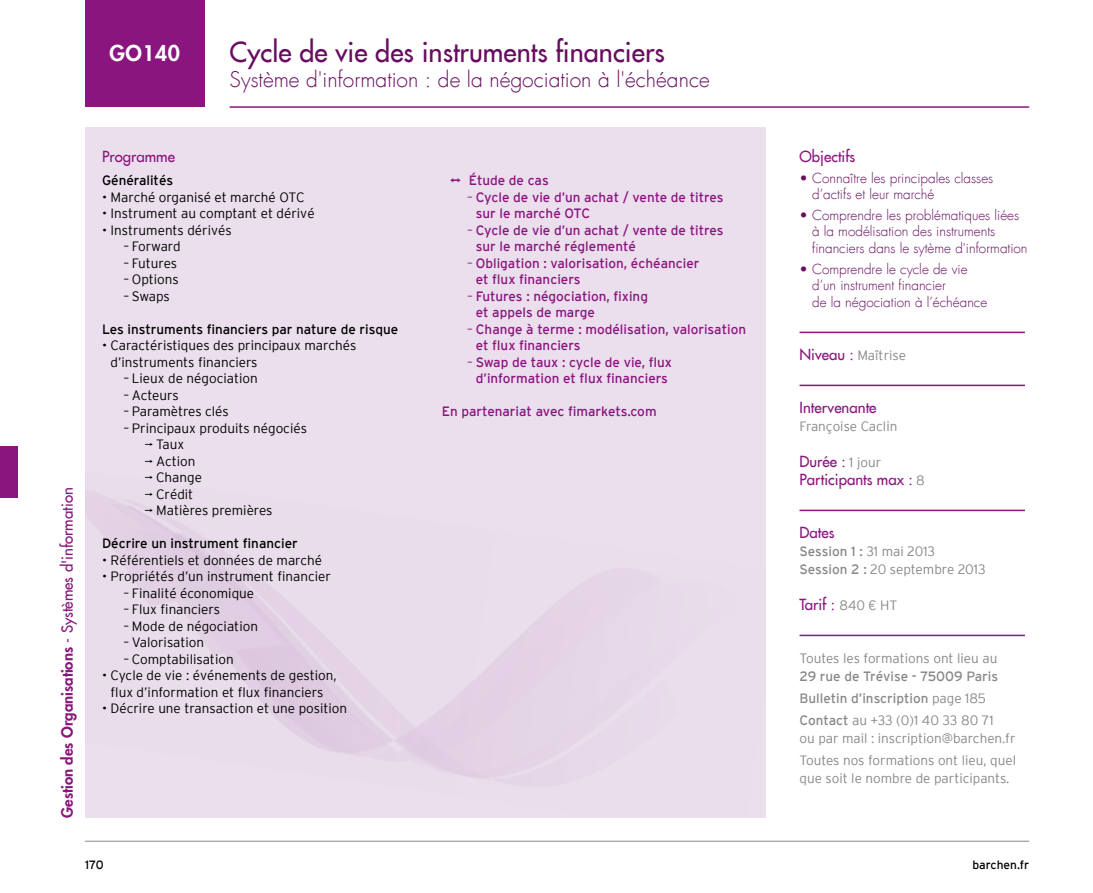
<style>
.page{position:relative;width:1093px;height:893px;background:#fff}
.page>*{position:absolute;margin:0;border:0;box-sizing:border-box;transform-origin:0 0}
.t1{font:27px "Futura LT";color:#680d60}
.t2{font:300 21px "Futura LT";color:#680d60}
.t3{font:800 21px "Futura LT";letter-spacing:.025em;color:#fff}
.t4{font:15px/18px "Futura LT";color:#8a157e}
.t5{font:800 15px "Futura LT";color:#8a157e}
.t6{font:300 13.5px/16.5px "Interstate";color:#000}
.t7{font:13.5px/16.5px "Interstate";color:#8a157e}
.t8{font:300 13.5px/16.5px "Futura LT";color:#680d60}
.t9{font:300 13.5px/18px "Interstate";color:#87888a}
.t10{font:13.5px "Interstate";color:#000}
.t11{font:13.5px/22.2px "Interstate";color:#87888a}
.t12{font:12px "Interstate";color:#000}
.s1{font-weight:400}
.s2{font-weight:300}
.s3{font-family:"Futura LT";font-weight:400;font-size:15px;color:#8a157e}
.s4{font-family:"Interstate";font-weight:300;font-size:13.5px;color:#87888a}
</style>
<div class="page">
<div style="left:85px;top:128px;width:680px;height:690px;background:#ebdfed"></div>
<hr style="left:85px;top:841px;width:944px;height:1px;background:#87888a">
<div style="left:0;top:446px;width:17px;height:51px;background:#8a157e"></div>
<div style="left:85px;top:0;width:119px;height:106px;background:#8a157e"></div>
<hr style="left:799px;top:332px;width:226px;height:1px;background:#8a157e">
<hr style="left:799px;top:385px;width:226px;height:1px;background:#8a157e">
<hr style="left:799px;top:510px;width:226px;height:1px;background:#8a157e">
<hr style="left:799px;top:635px;width:226px;height:1px;background:#8a157e">
<hr style="left:230px;top:106px;width:799px;height:2px;background:#8a157e">
<h2 class="t3" style="left:109px;top:40px;width:72px">GO140</h2>
<h1 class="t1" style="left:230px;top:34px;width:437px">Cycle de vie des instruments financiers</h1>
<h2 class="t2" style="left:230px;top:67px;width:481px">Système d'information : de la négociation à l'échéance</h2>
<p class="t5" style="left:57px;top:818px;width:332px;rotate:-90deg">Gestion des Organisations <span class="s1">- Systèmes d'information</span></p>
<p class="t4" style="left:102px;top:147px;width:75px">Programme</p>
<p class="t10" style="left:102px;top:173px;width:73px">Généralités</p>
<p class="t6" style="left:102px;top:189px;width:204px">• Marché organisé et marché OTC</p>
<p class="t6" style="left:102px;top:205px;width:214px">• Instrument au comptant et dérivé</p>
<p class="t6" style="left:102px;top:222px;width:131px">• Instruments dérivés</p>
<p class="t6" style="left:123px;top:238px;width:59px">– Forward</p>
<p class="t6" style="left:123px;top:254px;width:55px">– Futures</p>
<p class="t6" style="left:123px;top:271px;width:57px">– Options</p>
<p class="t6" style="left:123px;top:287px;width:48px">– Swaps</p>
<p class="t10" style="left:102px;top:321px;width:298px">Les instruments financiers par nature de risque</p>
<p class="t6" style="left:111px;top:337px;width:247px;text-indent:-9px">• Caractéristiques des principaux marchés d’instruments financiers</p>
<p class="t6" style="left:123px;top:370px;width:136px">– Lieux de négociation</p>
<p class="t6" style="left:123px;top:386px;width:57px">– Acteurs</p>
<p class="t6" style="left:123px;top:403px;width:107px">– Paramètres clés</p>
<p class="t6" style="left:145px;top:419px;width:164px;text-indent:-21px">– Principaux produits négociés ¬ Taux<br>¬ Action<br>¬ Change<br>¬ Crédit<br>¬ Matières premières</p>
<p class="t10" style="left:102px;top:536px;width:197px">Décrire un instrument financier</p>
<p class="t6" style="left:102px;top:551px;width:221px">• Référentiels et données de marché</p>
<p class="t6" style="left:102px;top:568px;width:230px">• Propriétés d’un instrument financier</p>
<p class="t6" style="left:123px;top:584px;width:132px">– Finalité économique</p>
<p class="t6" style="left:123px;top:601px;width:98px">– Flux financiers</p>
<p class="t6" style="left:123px;top:617px;width:136px">– Mode de négociation</p>
<p class="t6" style="left:123px;top:634px;width:82px">– Valorisation</p>
<p class="t6" style="left:123px;top:650px;width:112px">– Comptabilisation</p>
<p class="t6" style="left:102px;top:667px;width:236px;text-align:center">• Cycle de vie : événements de gestion, flux d’information et flux financiers</p>
<p class="t6" style="left:102px;top:700px;width:247px">• Décrire une transaction et une position</p>
<p class="t7" style="left:450px;top:172px;width:100px">µ Étude de cas</p>
<p class="t7" style="left:476px;top:188px;width:249px;text-indent:-9px"><span class="s2">–</span> Cycle de vie d’un achat / vente de titres sur le marché OTC</p>
<p class="t7" style="left:476px;top:221px;width:249px;text-indent:-9px"><span class="s2">–</span> Cycle de vie d’un achat / vente de titres sur le marché réglementé</p>
<p class="t7" style="left:476px;top:254px;width:225px;text-indent:-9px"><span class="s2">–</span> Obligation : valorisation, échéancier et flux financiers</p>
<p class="t7" style="left:476px;top:287px;width:174px;text-indent:-9px"><span class="s2">–</span> Futures : négociation, fixing et appels de marge</p>
<p class="t7" style="left:476px;top:320px;width:272px;text-indent:-9px"><span class="s2">–</span> Change à terme : modélisation, valorisation et flux financiers</p>
<p class="t7" style="left:467px;top:353px;width:206px;text-align:center"><span class="s2">–</span> Swap de taux : cycle de vie, flux d’information et flux financiers</p>
<p class="t7" style="left:442px;top:403px;width:216px">En partenariat avec fimarkets.com</p>
<p class="t4" style="left:799px;top:147px;width:57px">Objectifs</p>
<p class="t8" style="left:812px;top:170px;width:183px;text-indent:-13px">• Connaître les principales classes d’actifs et leur marché</p>
<p class="t8" style="left:812px;top:207px;width:217px;text-indent:-13px">• Comprendre les problématiques liées à la modélisation des instruments financiers dans le sytème d'information</p>
<p class="t8" style="left:812px;top:261px;width:177px;text-indent:-13px">• Comprendre le cycle de vie d’un instrument financier<br>de la négociation à l’échéance</p>
<p class="t9" style="left:799px;top:346px;width:108px"><span class="s3">Niveau :</span> Maîtrise</p>
<p class="t4" style="left:799px;top:398px;width:79px">Intervenante</p>
<p class="t9" style="left:799px;top:417px;width:99px">Françoise Caclin</p>
<p class="t4" style="left:799px;top:452px;width:127px">Durée : <span class="s4">1 jour<br></span>Participants max : <span class="s4">8</span></p>
<p class="t4" style="left:799px;top:523px;width:36px">Dates</p>
<p class="t9" style="left:799px;top:542px;width:188px"><span class="s1">Session 1 :</span> 31 mai 2013<br><span class="s1">Session 2 :</span> 20 septembre 2013</p>
<p class="t4" style="left:799px;top:595px;width:99px">Tarif : <span class="s4">840 € HT</span></p>
<p class="t9" style="left:799px;top:649px;width:199px">Toutes les formations ont lieu au</p>
<p class="t11" style="left:799px;top:665px;width:200px">29 rue de Trévise - 75009 Paris<br>Bulletin d’inscription <span class="s2">page 185<br></span>Contact <span class="s2">au +33 (0)1 40 33 80 71</span></p>
<p class="t9" style="left:799px;top:727px;width:218px;line-height:22.2px">ou par mail : inscription@barchen.fr<br>Toutes nos formations ont lieu, quel</p>
<p class="t9" style="left:799px;top:769px;width:211px">que soit le nombre de participants.</p>
<p class="t12" style="left:85px;top:858px;width:20px">170</p>
<p class="t12" style="left:972px;top:858px;width:58px">barchen.fr</p>
</div>
